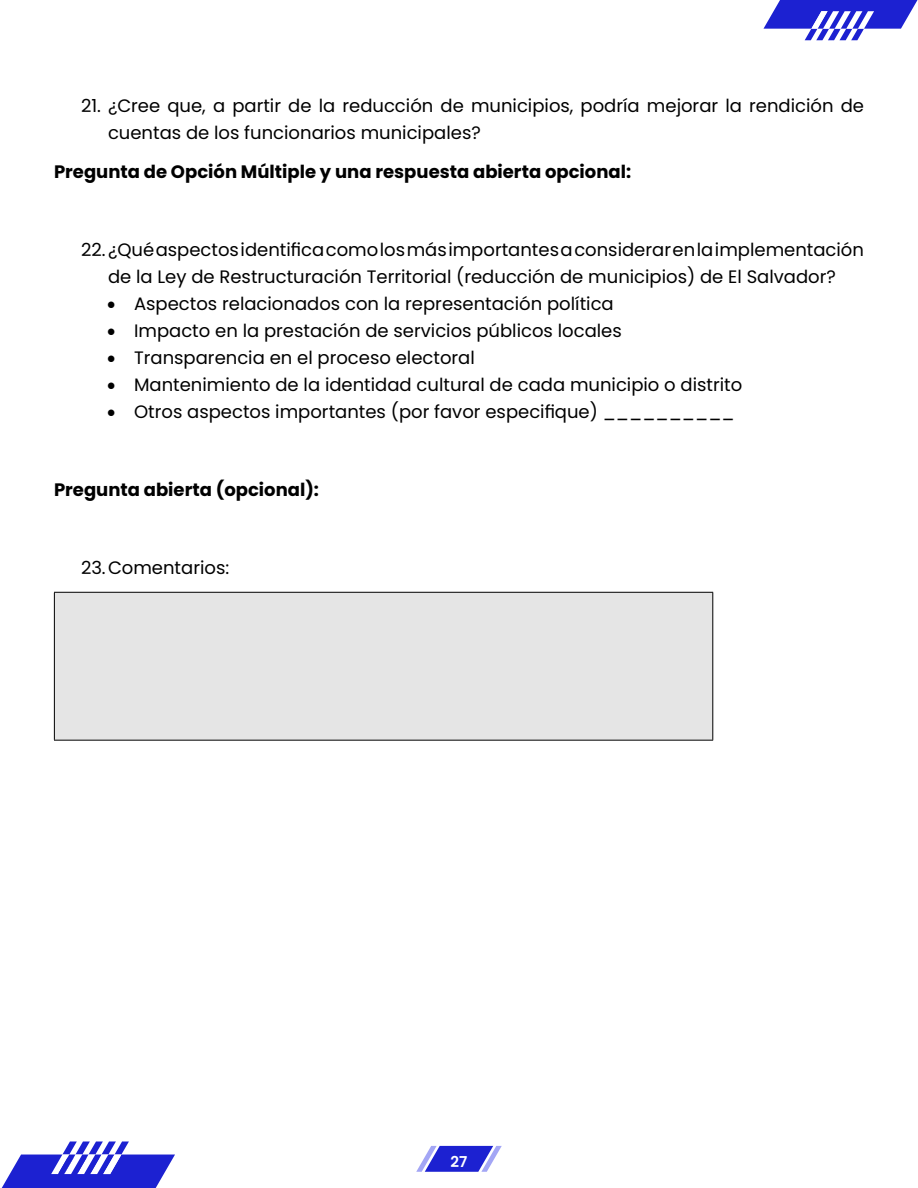
<style>
.page{position:relative;width:918px;height:1188px;background:#fff}
.page>*{position:absolute;margin:0;border:0;box-sizing:border-box;transform-origin:0 0}
.t1{font:18px/27px "Poppins";color:#000}
.t2{font:700 18px "Poppins";color:#000}
.t3{font:600 15px "Poppins";color:#fff}
</style>
<div class="page">
<svg style="left:2px;top:1142px;width:173px;height:46px"></svg>
<svg style="left:764px;top:0;width:154px;height:40px"></svg>
<svg style="left:416px;top:1146px;width:86px;height:26px"></svg>
<div style="left:54px;top:592px;width:659px;height:148px;background:#e5e5e5"></div>
<hr style="left:54px;top:592px;width:659px;height:1px;background:#000">
<hr style="left:54px;top:740px;width:659px;height:1px;background:#000">
<hr style="left:54px;top:593px;width:1px;height:147px;background:#000">
<hr style="left:712px;top:593px;width:1px;height:147px;background:#000">
<p class="t1" style="left:108px;top:92px;width:758px;text-indent:-27px">21. ¿Cree que, a partir de la reducción de municipios, podría mejorar la rendición de cuentas de los funcionarios municipales?</p>
<p class="t2" style="left:54px;top:161px;width:579px">Pregunta de Opción Múltiple y una respuesta abierta opcional:</p>
<p class="t1" style="left:81px;top:236px;width:785px;text-align:center">22. ¿Quéaspectosidentificacomolosmásimportantesaconsiderarenlaimplementación de la Ley de Restructuración Territorial (reducción de municipios) de El Salvador?</p>
<p class="t1" style="left:107px;top:290px;width:508px">• Aspectos relacionados con la representación política</p>
<p class="t1" style="left:107px;top:317px;width:516px">• Impacto en la prestación de servicios públicos locales</p>
<p class="t1" style="left:107px;top:344px;width:369px">• Transparencia en el proceso electoral</p>
<p class="t1" style="left:107px;top:371px;width:637px">• Mantenimiento de la identidad cultural de cada municipio o distrito</p>
<p class="t1" style="left:107px;top:398px;width:629px">• Otros aspectos importantes (por favor especifique) __________</p>
<p class="t2" style="left:54px;top:479px;width:267px">Pregunta abierta (opcional):</p>
<p class="t1" style="left:81px;top:554px;width:150px">23.Comentarios:</p>
<p class="t3" style="left:451px;top:1153px;width:18px">27</p>
</div>
